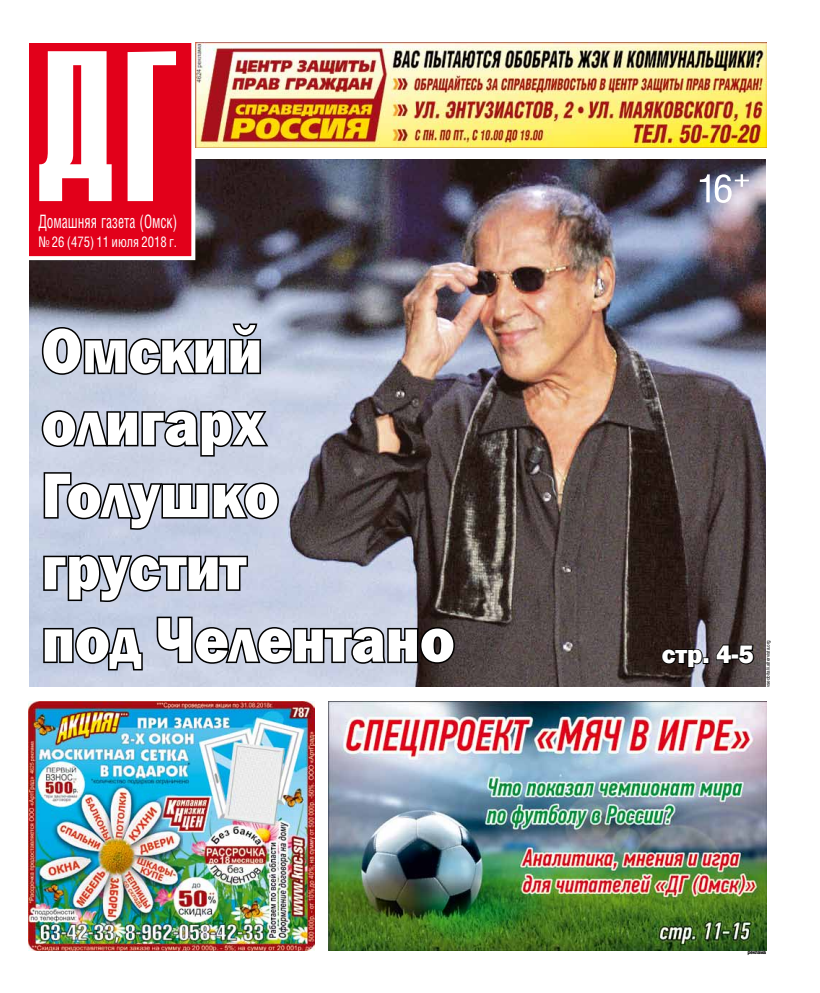
<style>
.page{position:relative;width:820px;height:993px;background:#fff}
.page>*{position:absolute;margin:0;border:0;box-sizing:border-box;transform-origin:0 0}
.t1{font:800 65.1px/72.2px "Franklin Gothic";color:#fff;scale:.9 1}
.t2{font:800 26px "Franklin Gothic";color:#fff}
.t3{font:18.5px "Helios Cond";color:#fff;scale:.75 1}
.t4{font:14.6px "Helios Cond";color:#fff;scale:.9 1}
.t5{font:5px "Helios";color:#000;scale:.9 1}
</style>
<div class="page">
<img style="left:29px;top:159px;width:736px;height:527px">
<svg style="left:40px;top:322px;width:222px;height:59px;background:#8f95a3"></svg>
<svg style="left:40px;top:408px;width:231px;height:50px;background:#8f94a1"></svg>
<svg style="left:42px;top:470px;width:238px;height:61px;background:#999fad"></svg>
<svg style="left:42px;top:553px;width:207px;height:50px;background:#8a909f"></svg>
<svg style="left:42px;top:625px;width:102px;height:46px;background:#838998"></svg>
<svg style="left:155px;top:615px;width:301px;height:50px;background:#81848f"></svg>
<svg style="left:660px;top:647px;width:43px;height:22px"></svg>
<div style="left:702px;top:657px;width:7px;height:7px;border:2px solid #000"></div>
<svg style="left:714px;top:643px;width:41px;height:22px"></svg>
<svg style="left:29px;top:43px;width:168px;height:219px;background:#e0142c"></svg>
<svg style="left:39px;top:51px;width:73px;height:150px"></svg>
<svg style="left:127px;top:51px;width:49px;height:150px"></svg>
<img style="left:28px;top:701px;width:287px;height:249px">
<img style="left:195px;top:43px;width:570px;height:104px">
<svg style="left:699px;top:174px;width:49px;height:29px"></svg>
<img style="left:328px;top:701px;width:437px;height:249px">
<p class="t3" style="left:38px;top:210px;width:186px">Домашняя газета (Омск)</p>
<p class="t4" style="left:38px;top:233px;width:155px">№ 26 (475) 11 июля 2018 г.</p>
<p class="t1" style="left:42px;top:314px;width:460px">Омский олигарх<br>Голушко грустит<br>под Челентано</p>
<p class="t2" style="left:661px;top:637px;width:93px">стр. 4-5</p>
<p class="t5" style="left:764px;top:687px;width:54px;rotate:-90deg">vseobitalii.altervista.org</p>
<p class="t5" style="left:747px;top:949px;width:22px">реклама</p>
</div>
